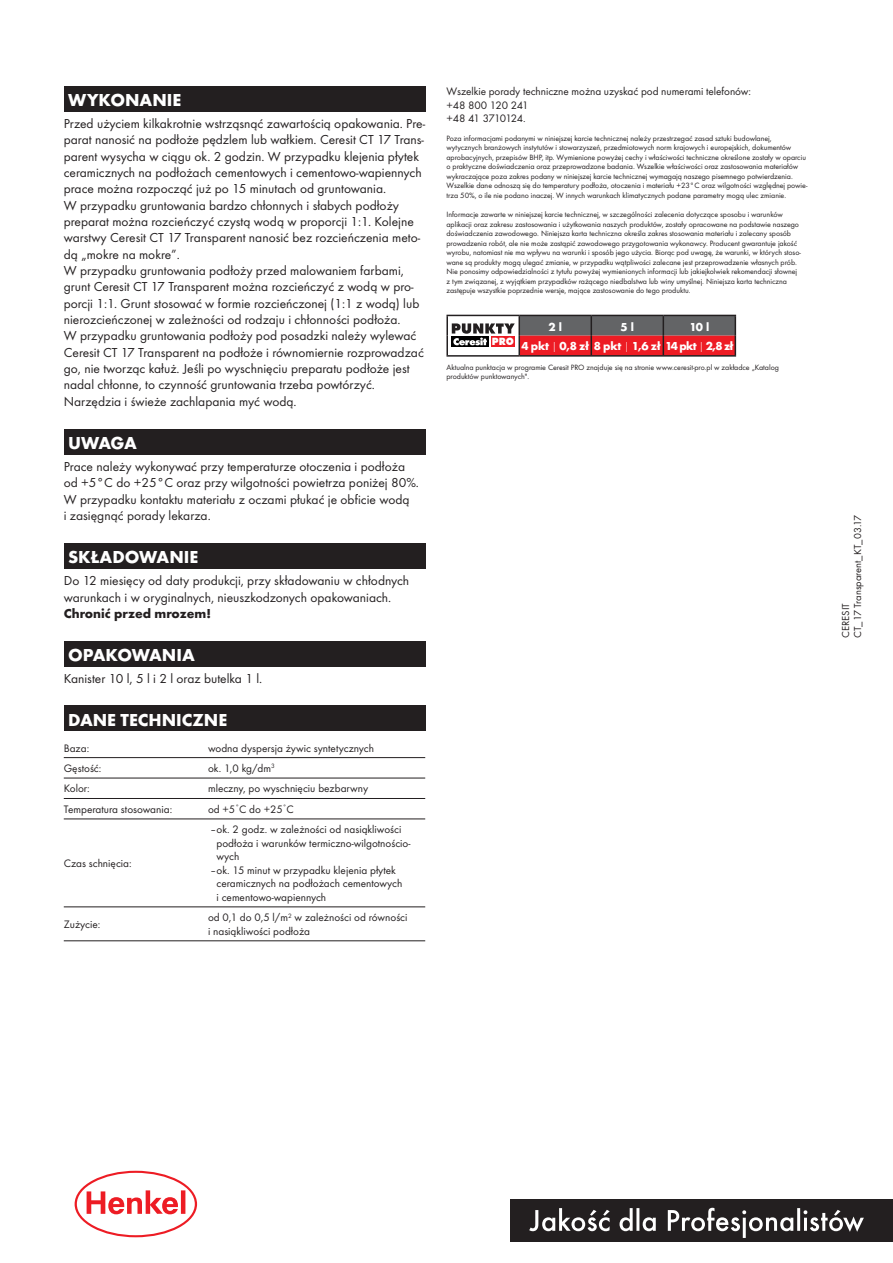
<style>
.page{position:relative;width:893px;height:1263px;background:#fff}
.page>*{position:absolute;margin:0;border:0;box-sizing:border-box;transform-origin:0 0}
.t1{font:700 18px "Futura TCE";color:#fff}
.t2{font:13.5px/16.4px "Futura TCE";color:#231f20}
.t3{font:700 13.5px "Futura TCE";color:#231f20}
.t4{font:700 12px/19.5px "Futura TCE";letter-spacing:-.03em;color:#fff}
.t5{font:11.25px/13.5px "Futura TCE";color:#231f20}
.t6{font:10.5px/12px "Futura TCE";color:#231f20}
.t7{font:900 10.05px "Futura BT";color:#fff;scale:.95 1}
.t8{font:7.95px/9.6px "Futura TCE";letter-spacing:-.005em;color:#231f20}
.s1{font-family:"Futura TCE Ligh";font-weight:400}
</style>
<div class="page">
<svg style="left:75px;top:1171px;width:122px;height:66px"></svg>
<div style="left:510px;top:1199px;width:383px;height:43px;background:#231f20"></div>
<svg style="left:529px;top:1208px;width:335px;height:30px"></svg>
<div style="left:64px;top:86px;width:361px;height:26px;background:#231f20"></div>
<div style="left:64px;top:429px;width:361px;height:26px;background:#231f20"></div>
<div style="left:64px;top:543px;width:361px;height:26px;background:#231f20"></div>
<div style="left:64px;top:641px;width:361px;height:26px;background:#231f20"></div>
<div style="left:64px;top:706px;width:361px;height:25px;background:#231f20"></div>
<hr style="left:64px;top:757px;width:361px;height:1px;background:#231f20">
<hr style="left:64px;top:778px;width:361px;height:1px;background:#231f20">
<hr style="left:64px;top:798px;width:361px;height:1px;background:#231f20">
<hr style="left:64px;top:819px;width:361px;height:1px;background:#231f20">
<hr style="left:64px;top:907px;width:361px;height:1px;background:#231f20">
<hr style="left:64px;top:940px;width:361px;height:1px;background:#231f20">
<hr style="left:446px;top:355px;width:73px;height:2px;background:#231f20">
<hr style="left:519px;top:355px;width:217px;height:2px;background:#231f20">
<svg style="left:446px;top:315px;width:290px;height:41px;background:#a6585c"></svg>
<h1 class="t1" style="left:68px;top:93px;width:115px">WYKONANIE</h1>
<p class="t2" style="left:64px;top:116px;width:363px">Przed użyciem kilkakrotnie wstrząsnąć zawartością opakowania. Pre&shy;parat nanosić na podłoże pędzlem lub wałkiem. Ceresit CT 17 Trans&shy;parent wysycha w ciągu ok. 2 godzin. W przypadku klejenia płytek ceramicznych na podłożach cementowych i cementowo-wapiennych prace można rozpocząć już po 15 minutach od gruntowania.<br>W przypadku gruntowania bardzo chłonnych i słabych podłoży preparat można rozcieńczyć czystą wodą w proporcji 1:1. Kolejne warstwy Ceresit CT 17 Transparent nanosić bez rozcieńczenia meto&shy;dą „mokre na mokre”.<br>W przypadku gruntowania podłoży przed malowaniem farbami, grunt Ceresit CT 17 Transparent można rozcieńczyć z wodą w pro&shy;porcji 1:1. Grunt stosować w formie rozcieńczonej (1:1 z wodą) lub nierozcieńczonej w zależności od rodzaju i chłonności podłoża.<br>W przypadku gruntowania podłoży pod posadzki należy wylewać Ceresit CT 17 Transparent na podłoże i równomiernie rozprowadzać go, nie tworząc kałuż. Jeśli po wyschnięciu preparatu podłoże jest nadal chłonne, to czynność gruntowania trzeba powtórzyć.<br>Narzędzia i świeże zachlapania myć wodą.</p>
<h1 class="t1" style="left:68px;top:436px;width:70px">UWAGA</h1>
<h2 class="t2" style="left:64px;top:459px;width:357px">Prace należy wykonywać przy temperaturze otoczenia i podłoża od +5°C do +25°C oraz przy wilgotności powietrza poniżej 80%.<br>W przypadku kontaktu materiału z oczami płukać je obficie wodą<br>i zasięgnąć porady lekarza.</h2>
<h1 class="t1" style="left:68px;top:550px;width:132px">SKŁADOWANIE</h1>
<h2 class="t2" style="left:64px;top:573px;width:347px">Do 12 miesięcy od daty produkcji, przy składowaniu w chłodnych warunkach i w oryginalnych, nieuszkodzonych opakowaniach.</h2>
<h2 class="t3" style="left:64px;top:608px;width:149px">Chronić przed mrozem!</h2>
<h1 class="t1" style="left:68px;top:648px;width:128px">OPAKOWANIA</h1>
<h2 class="t2" style="left:64px;top:671px;width:200px">Kanister 10 l, 5 l i 2 l oraz butelka 1 l.</h2>
<h1 class="t1" style="left:68px;top:712px;width:161px">DANE TECHNICZNE</h1>
<h3 class="t5" style="left:64px;top:742px;width:27px">Baza:</h3>
<h3 class="t5" style="left:208px;top:742px;width:168px">wodna dyspersja żywic syntetycznych</h3>
<h3 class="t5" style="left:64px;top:762px;width:39px">Gęstość:</h3>
<h3 class="t5" style="left:208px;top:762px;width:68px">ok. 1,0 kg/dm<sup>3</sup></h3>
<h3 class="t5" style="left:64px;top:782px;width:28px">Kolor:</h3>
<h3 class="t5" style="left:208px;top:782px;width:162px">mleczny, po wyschnięciu bezbarwny</h3>
<h3 class="t5" style="left:64px;top:803px;width:110px">Temperatura stosowania:</h3>
<h3 class="t5" style="left:208px;top:803px;width:87px">od +5<sup>°</sup>C do +25<sup>°</sup>C</h3>
<h3 class="t5" style="left:64px;top:857px;width:69px">Czas schnięcia:</h3>
<h3 class="t5" style="left:210px;top:823px;width:193px">–ok. 2 godz. w zależności od nasiąkliwości</h3>
<h3 class="t5" style="left:217px;top:837px;width:195px">podłoża i warunków termiczno-wilgotnościo-</h3>
<h3 class="t5" style="left:217px;top:850px;width:24px">wych</h3>
<h3 class="t5" style="left:210px;top:864px;width:187px">–ok. 15 minut w przypadku klejenia płytek</h3>
<h3 class="t5" style="left:217px;top:877px;width:187px">ceramicznych na podłożach cementowych</h3>
<h3 class="t5" style="left:217px;top:891px;width:111px">i cementowo-wapiennych</h3>
<h3 class="t5" style="left:64px;top:918px;width:38px">Zużycie:</h3>
<h3 class="t5" style="left:208px;top:911px;width:201px">od 0,1 do 0,5 l/m<sup>2</sup> w zależności od równości i nasiąkliwości podłoża</h3>
<h3 class="t5" style="left:446px;top:85px;width:306px">Wszelkie porady techniczne można uzyskać pod numerami telefonów: +48 800 120 241<br>+48 41 3710124.</h3>
<p class="t8" style="left:446px;top:134px;width:362px">Poza informacjami podanymi w niniejszej karcie technicznej należy przestrzegać zasad sztuki budowlanej, wytycznych branżowych instytutów i stowarzyszeń, przedmiotowych norm krajowych i europejskich, dokumentów aprobacyjnych, przepisów BHP, itp. Wymienione powyżej cechy i właściwości techniczne określone zostały w oparciu o praktyczne doświadczenia oraz przeprowadzone badania. Wszelkie właściwości oraz zastosowania materiałów wykraczające poza zakres podany w niniejszej karcie technicznej wymagają naszego pisemnego potwierdzenia.<br>Wszelkie dane odnoszą się do temperatury podłoża, otoczenia i materiału +23°C oraz wilgotności względnej powie&shy;trza 50%, o ile nie podano inaczej. W innych warunkach klimatycznych podane parametry mogą ulec zmianie.</p>
<p class="t8" style="left:446px;top:210px;width:356px">Informacje zawarte w niniejszej karcie technicznej, w szczególności zalecenia dotyczące sposobu i warunków aplikacji oraz zakresu zastosowania i użytkowania naszych produktów, zostały opracowane na podstawie naszego doświadczenia zawodowego. Niniejsza karta techniczna określa zakres stosowania materiału i zalecany sposób prowadzenia robót, ale nie może zastąpić zawodowego przygotowania wykonawcy. Producent gwarantuje jakość wyrobu, natomiast nie ma wpływu na warunki i sposób jego użycia. Biorąc pod uwagę, że warunki, w których stoso&shy;wane są produkty mogą ulegać zmianie, w przypadku wątpliwości zalecane jest przeprowadzenie własnych prób.<br>Nie ponosimy odpowiedzialności z tytułu powyżej wymienionych informacji lub jakiejkolwiek rekomendacji słownej z tym związanej, z wyjątkiem przypadków rażącego niedbalstwa lub winy umyślnej. Niniejsza karta techniczna zastępuje wszystkie poprzednie wersje, mające zastosowanie do tego produktu.</p>
<p class="t7" style="left:492px;top:336px;width:25px">PRO</p>
<h3 class="t4" style="left:521px;top:318px;width:214px;text-indent:168px">10 l<br>4 pkt <span class="s1">|</span> 0,8 zł 8 pkt <span class="s1">|</span> 1,6 zł 14 pkt <span class="s1">|</span> 2,8 zł</h3>
<h3 class="t4" style="left:549px;top:318px;width:15px">2 l</h3>
<h3 class="t4" style="left:621px;top:318px;width:15px">5 l</h3>
<p class="t8" style="left:446px;top:363px;width:334px">Aktualna punktacja w programie Ceresit PRO znajduje się na stronie www.ceresit-pro.pl w zakładce „Katalog produktów punktowanych".</p>
<h3 class="t6" style="left:840px;top:638px;width:125px;rotate:-90deg">CERESIT<br>CT_17 Transparent_KT_03.17</h3>
</div>
